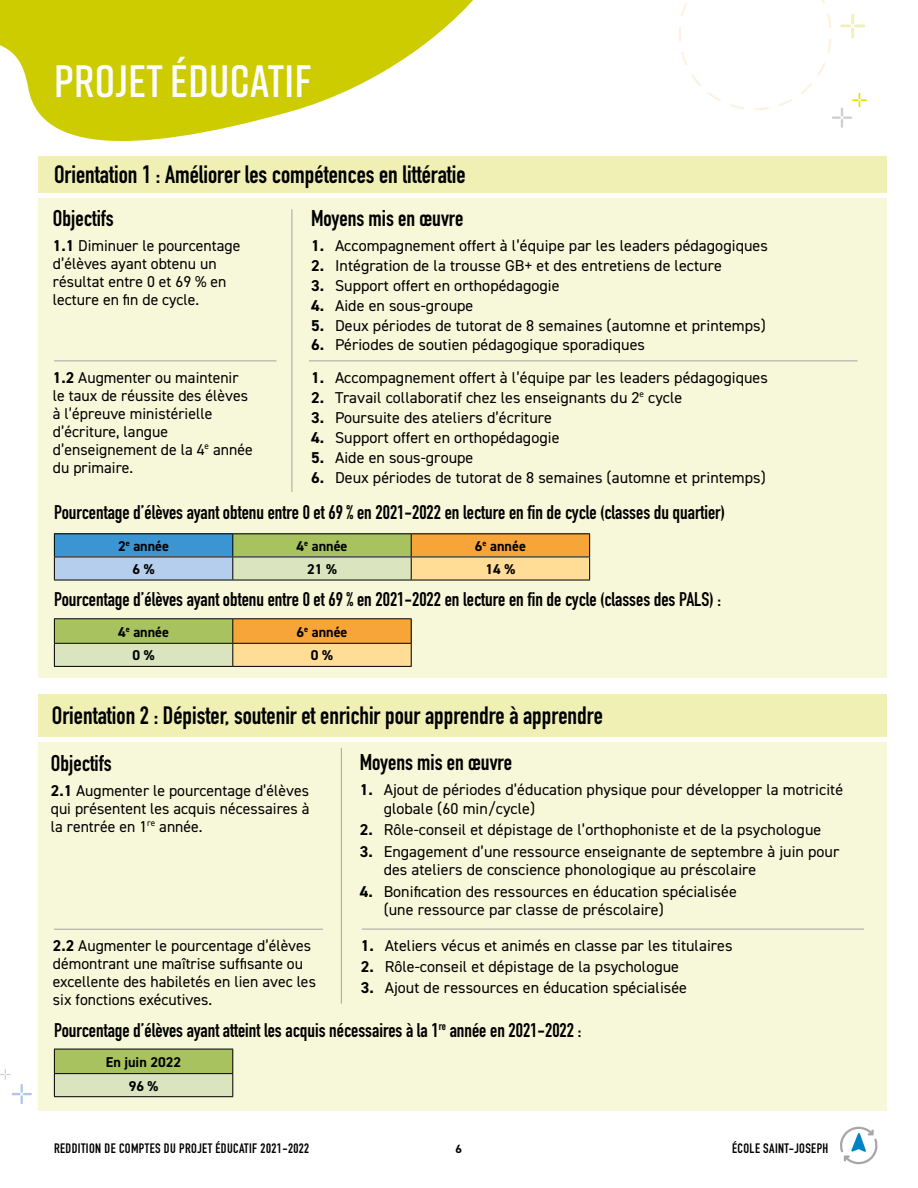
<style>
.page{position:relative;width:918px;height:1188px;background:#fff}
.page>*{position:absolute;margin:0;border:0;box-sizing:border-box;transform-origin:0 0}
.t1{font:600 45.15px "Rift";letter-spacing:.01em;color:#fff}
.t2{font:700 24.75px "DIN Condensed";color:#000}
.t3{font:700 22.5px "DIN Condensed";color:#000}
.t4{font:700 19.5px "DIN Condensed";color:#000}
.t5{font:15.75px/18px "DIN2014";letter-spacing:.005em;color:#000}
.t6{font:700 14.25px/23.9px "DIN2014";color:#000;text-align:center}
.t7{font:700 13.5px "DIN Condensed";letter-spacing:.03em;color:#000}
.t8{font:700 12px "DIN2014";color:#000}
.s1{font-weight:700}
</style>
<div class="page">
<div style="left:38px;top:198px;width:849px;height:479px;background:#f7f7d9"></div>
<div style="left:38px;top:742px;width:848px;height:369px;background:#f7f7d9"></div>
<div style="left:38px;top:156px;width:849px;height:37px;background:#f0f0b5"></div>
<div style="left:38px;top:694px;width:848px;height:42px;background:#f0f0b5"></div>
<svg style="left:0;top:0;width:473px;height:142px;fill:#cc0"></svg>
<hr style="left:292px;top:209px;width:1px;height:283px;background:#a3a3a3">
<hr style="left:341px;top:748px;width:1px;height:256px;background:#a3a3a3">
<svg style="left:0;top:1069px;width:32px;height:35px"></svg>
<svg style="left:679px;top:0;width:188px;height:128px"></svg>
<svg style="left:840px;top:1127px;width:38px;height:37px"></svg>
<hr style="left:54px;top:361px;width:222px;height:1px;background:#a3a3a3">
<hr style="left:309px;top:361px;width:549px;height:1px;background:#a3a3a3">
<div style="left:54px;top:534px;width:179px;height:23px;background:#3b95d2"></div>
<div style="left:233px;top:534px;width:178px;height:23px;background:#a7c25f"></div>
<div style="left:411px;top:534px;width:179px;height:23px;background:#f7a439"></div>
<div style="left:54px;top:557px;width:179px;height:23px;background:#b5ceed"></div>
<div style="left:233px;top:557px;width:178px;height:23px;background:#dae4be"></div>
<div style="left:411px;top:557px;width:179px;height:23px;background:#ffdd96"></div>
<svg style="left:54px;top:534px;width:1px;height:46px"></svg>
<svg style="left:232px;top:534px;width:1px;height:46px"></svg>
<svg style="left:411px;top:534px;width:1px;height:46px"></svg>
<svg style="left:589px;top:534px;width:1px;height:46px"></svg>
<hr style="left:54px;top:533px;width:179px;height:1px;background:#000">
<hr style="left:233px;top:533px;width:178px;height:1px;background:#000">
<hr style="left:411px;top:533px;width:179px;height:1px;background:#000">
<hr style="left:54px;top:557px;width:179px;height:1px;background:#000">
<hr style="left:233px;top:557px;width:178px;height:1px;background:#000">
<hr style="left:411px;top:557px;width:179px;height:1px;background:#000">
<hr style="left:54px;top:580px;width:179px;height:1px;background:#000">
<hr style="left:233px;top:580px;width:178px;height:1px;background:#000">
<hr style="left:411px;top:580px;width:179px;height:1px;background:#000">
<div style="left:54px;top:619px;width:179px;height:24px;background:#a7c25f"></div>
<div style="left:233px;top:619px;width:178px;height:24px;background:#f7a439"></div>
<div style="left:54px;top:643px;width:179px;height:23px;background:#dae4be"></div>
<div style="left:233px;top:643px;width:178px;height:23px;background:#ffdd96"></div>
<svg style="left:54px;top:619px;width:1px;height:47px"></svg>
<svg style="left:232px;top:619px;width:1px;height:47px"></svg>
<svg style="left:411px;top:619px;width:1px;height:47px"></svg>
<hr style="left:54px;top:618px;width:179px;height:1px;background:#000">
<hr style="left:233px;top:618px;width:179px;height:1px;background:#000">
<hr style="left:54px;top:643px;width:179px;height:1px;background:#000">
<hr style="left:233px;top:643px;width:179px;height:1px;background:#000">
<hr style="left:54px;top:666px;width:179px;height:1px;background:#000">
<hr style="left:233px;top:666px;width:179px;height:1px;background:#000">
<div style="left:54px;top:1049px;width:179px;height:25px;background:#a7c25f"></div>
<div style="left:54px;top:1074px;width:179px;height:23px;background:#dae4be"></div>
<svg style="left:54px;top:1050px;width:1px;height:46px"></svg>
<svg style="left:232px;top:1050px;width:1px;height:46px"></svg>
<hr style="left:54px;top:1049px;width:179px;height:1px;background:#000">
<hr style="left:54px;top:1073px;width:179px;height:1px;background:#000">
<hr style="left:54px;top:1096px;width:179px;height:1px;background:#000">
<hr style="left:54px;top:929px;width:269px;height:1px;background:#a3a3a3">
<hr style="left:362px;top:929px;width:502px;height:1px;background:#a3a3a3">
<h1 class="t1" style="left:54px;top:49px;width:259px">PROJET ÉDUCATIF</h1>
<h2 class="t2" style="left:54px;top:158px;width:413px">Orientation 1 : Améliorer les compétences en littératie</h2>
<h3 class="t3" style="left:53px;top:203px;width:62px">Objectifs</h3>
<p class="t5" style="left:53px;top:236px;width:189px"><span class="s1">1.1</span> Diminuer le pourcentage d’élèves ayant obtenu un résultat entre 0 et 69 % en lecture en fin de cycle.</p>
<p class="t5" style="left:53px;top:368px;width:201px"><span class="s1">1.2</span> Augmenter ou maintenir le taux de réussite des élèves à l’épreuve ministérielle d’écriture, langue d’enseignement de la 4<sup>e</sup> année du primaire.</p>
<h3 class="t3" style="left:311px;top:203px;width:154px">Moyens mis en œuvre</h3>
<p class="t5" style="left:311px;top:237px;width:458px"><span class="s1">1.</span> Accompagnement offert à l’équipe par les leaders pédagogiques</p>
<p class="t5" style="left:311px;top:256px;width:412px"><span class="s1">2.</span> Intégration de la trousse GB+ et des entretiens de lecture</p>
<p class="t5" style="left:311px;top:276px;width:250px"><span class="s1">3.</span> Support offert en orthopédagogie</p>
<p class="t5" style="left:311px;top:296px;width:164px"><span class="s1">4.</span> Aide en sous-groupe</p>
<p class="t5" style="left:311px;top:316px;width:456px"><span class="s1">5.</span> Deux périodes de tutorat de 8 semaines (automne et printemps)</p>
<p class="t5" style="left:311px;top:336px;width:336px"><span class="s1">6.</span> Périodes de soutien pédagogique sporadiques</p>
<p class="t5" style="left:311px;top:368px;width:458px"><span class="s1">1.</span> Accompagnement offert à l’équipe par les leaders pédagogiques</p>
<p class="t5" style="left:311px;top:388px;width:373px"><span class="s1">2.</span> Travail collaboratif chez les enseignants du 2<sup>e</sup> cycle</p>
<p class="t5" style="left:311px;top:408px;width:243px"><span class="s1">3.</span> Poursuite des ateliers d’écriture</p>
<p class="t5" style="left:311px;top:428px;width:250px"><span class="s1">4.</span> Support offert en orthopédagogie</p>
<p class="t5" style="left:311px;top:448px;width:164px"><span class="s1">5.</span> Aide en sous-groupe</p>
<p class="t5" style="left:311px;top:468px;width:456px"><span class="s1">6.</span> Deux périodes de tutorat de 8 semaines (automne et printemps)</p>
<p class="t4" style="left:54px;top:499px;width:673px">Pourcentage d’élèves ayant obtenu entre 0 et 69 % en 2021-2022 en lecture en fin de cycle (classes du quartier)</p>
<p class="t6" style="left:118px;top:534px;width:53px">2<sup>e</sup> année</p>
<p class="t6" style="left:296px;top:534px;width:53px">4<sup>e</sup> année</p>
<p class="t6" style="left:475px;top:534px;width:53px">6<sup>e</sup> année</p>
<p class="t6" style="left:133px;top:557px;width:24px">6 %</p>
<p class="t6" style="left:307px;top:557px;width:31px">21 %</p>
<p class="t6" style="left:486px;top:557px;width:31px">14 %</p>
<p class="t4" style="left:54px;top:586px;width:669px">Pourcentage d’élèves ayant obtenu entre 0 et 69 % en 2021-2022 en lecture en fin de cycle (classes des PALS) :</p>
<p class="t6" style="left:118px;top:620px;width:53px">4<sup>e</sup> année</p>
<p class="t6" style="left:296px;top:620px;width:53px">6<sup>e</sup> année</p>
<p class="t6" style="left:133px;top:643px;width:24px">0 %</p>
<p class="t6" style="left:311px;top:643px;width:24px">0 %</p>
<h2 class="t2" style="left:52px;top:699px;width:553px">Orientation 2 : Dépister, soutenir et enrichir pour apprendre à apprendre</h2>
<h3 class="t3" style="left:51px;top:748px;width:62px">Objectifs</h3>
<p class="t5" style="left:51px;top:781px;width:260px;text-align:justify"><span class="s1">2.1</span> Augmenter le pourcentage d’élèves qui présentent les acquis nécessaires à la rentrée en 1<sup>re</sup> année.</p>
<p class="t5" style="left:53px;top:937px;width:265px"><span class="s1">2.2</span> Augmenter le pourcentage d’élèves démontrant une maîtrise suffisante ou excellente des habiletés en lien avec les six fonctions exécutives.</p>
<h3 class="t3" style="left:360px;top:747px;width:154px">Moyens mis en œuvre</h3>
<p class="t5" style="left:384px;top:780px;width:461px;line-height:18.8px;text-indent:-24px"><span class="s1">1.</span> Ajout de périodes d’éducation physique pour développer la motricité globale (60 min/cycle)</p>
<p class="t5" style="left:360px;top:821px;width:463px"><span class="s1">2.</span> Rôle-conseil et dépistage de l’orthophoniste et de la psychologue</p>
<p class="t5" style="left:384px;top:842px;width:457px;line-height:18.8px;text-indent:-24px"><span class="s1">3.</span> Engagement d’une ressource enseignante de septembre à juin pour des ateliers de conscience phonologique au préscolaire</p>
<p class="t5" style="left:384px;top:882px;width:355px;line-height:18.8px;text-indent:-24px"><span class="s1">4.</span> Bonification des ressources en éducation spécialisée (une ressource par classe de préscolaire)</p>
<p class="t5" style="left:361px;top:936px;width:373px"><span class="s1">1.</span> Ateliers vécus et animés en classe par les titulaires</p>
<p class="t5" style="left:361px;top:957px;width:320px"><span class="s1">2.</span> Rôle-conseil et dépistage de la psychologue</p>
<p class="t5" style="left:361px;top:978px;width:328px"><span class="s1">3.</span> Ajout de ressources en éducation spécialisée</p>
<p class="t4" style="left:54px;top:1017px;width:529px">Pourcentage d’élèves ayant atteint les acquis nécessaires à la 1<sup>re</sup> année en 2021-2022 :</p>
<p class="t6" style="left:106px;top:1050px;width:77px">En juin 2022<br>96 %</p>
<p class="t7" style="left:54px;top:1139px;width:257px">REDDITION DE COMPTES DU PROJET ÉDUCATIF 2021-2022</p>
<p class="t8" style="left:455px;top:1141px;width:8px">6</p>
<p class="t7" style="left:732px;top:1139px;width:98px">ÉCOLE SAINT-JOSEPH</p>
</div>
